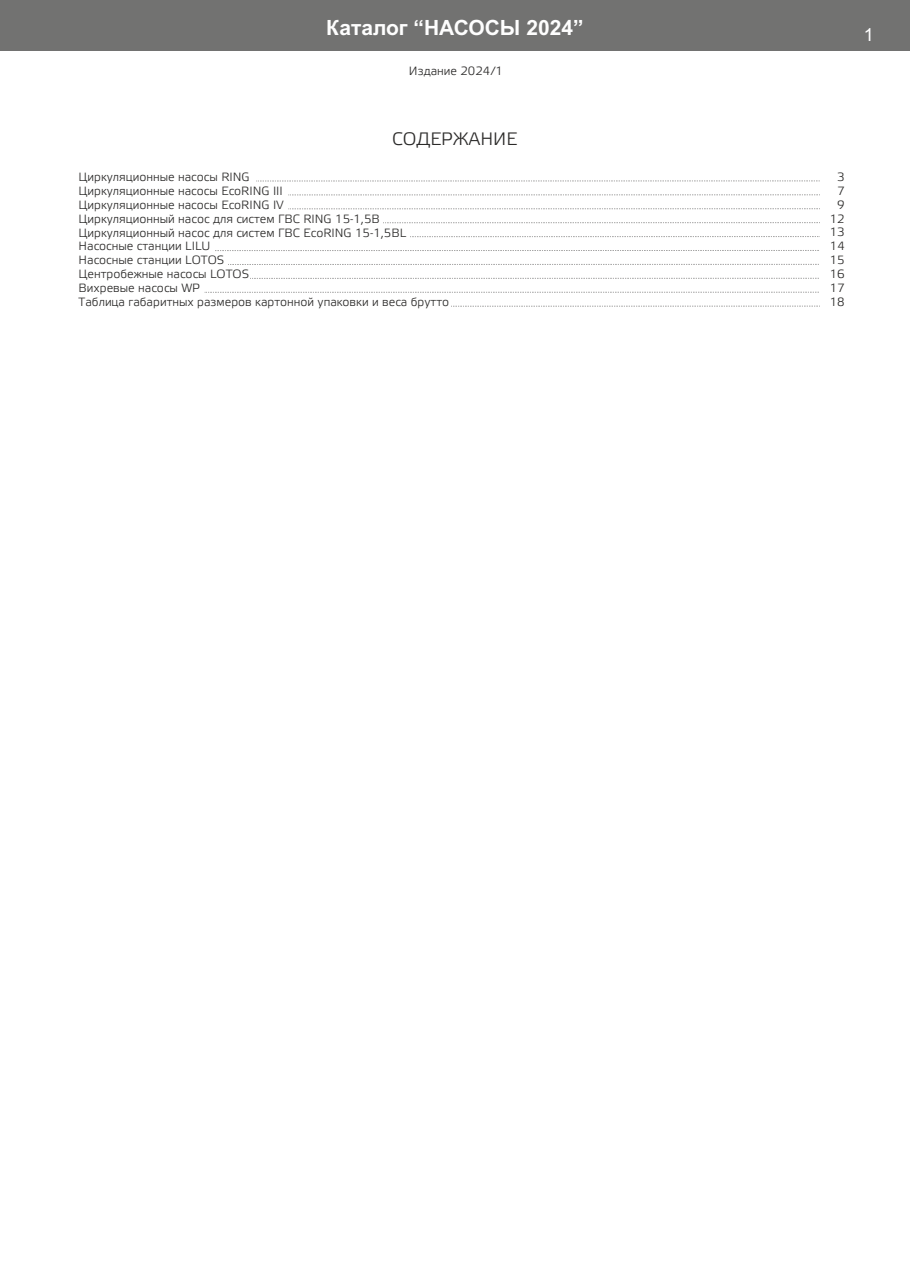
<style>
.page{position:relative;width:910px;height:1280px;background:#fff}
.page>*{position:absolute;margin:0;border:0;box-sizing:border-box;transform-origin:0 0}
.t1{font:700 21px "Arial";color:#fefefe}
.t2{font:18px "Elektra Light Pro";color:#2b2a29}
.t3{font:18px "Arial";color:#fefefe}
.t4{font:12px/14px "Elektra Light Pro";color:#2b2a29;text-align:right}
</style>
<div class="page">
<div style="left:0;top:0;width:910px;height:50px;background:#727271"></div>
<svg style="left:258px;top:181px;width:562px;height:1px"></svg>
<svg style="left:290px;top:195px;width:530px;height:1px"></svg>
<svg style="left:289px;top:208px;width:531px;height:1px"></svg>
<svg style="left:385px;top:222px;width:435px;height:1px"></svg>
<svg style="left:410px;top:236px;width:410px;height:1px"></svg>
<svg style="left:215px;top:250px;width:604px;height:1px"></svg>
<svg style="left:228px;top:264px;width:591px;height:1px"></svg>
<svg style="left:252px;top:278px;width:567px;height:1px"></svg>
<svg style="left:205px;top:292px;width:614px;height:1px"></svg>
<svg style="left:451px;top:306px;width:369px;height:1px"></svg>
<h1 class="t1" style="left:326px;top:20px;width:259px">Каталог “НАСОСЫ 2024”</h1>
<h2 class="t3" style="left:864px;top:28px;width:12px">1</h2>
<p class="t4" style="left:409px;top:65px;width:95px">Издание 2024/1</p>
<h2 class="t2" style="left:392px;top:132px;width:127px">СОДЕРЖАНИЕ</h2>
<p class="t4" style="left:79px;top:171px;width:372px;text-align:left">Циркуляционные насосы RING<br>Циркуляционные насосы EcoRING III<br>Циркуляционные насосы EcoRING IV<br>Циркуляционный насос для систем ГВС RING 15-1,5B Циркуляционный насос для систем ГВС EcoRING 15-1,5BL Насосные станции LILU<br>Насосные станции LOTOS<br>Центробежные насосы LOTOS<br>Вихревые насосы WP<br>Таблица габаритных размеров картонной упаковки и веса брутто</p>
<p class="t4" style="left:830px;top:171px;width:16px">3<br>7<br>9<br>12<br>13<br>14<br>15<br>16<br>17<br>18</p>
</div>
